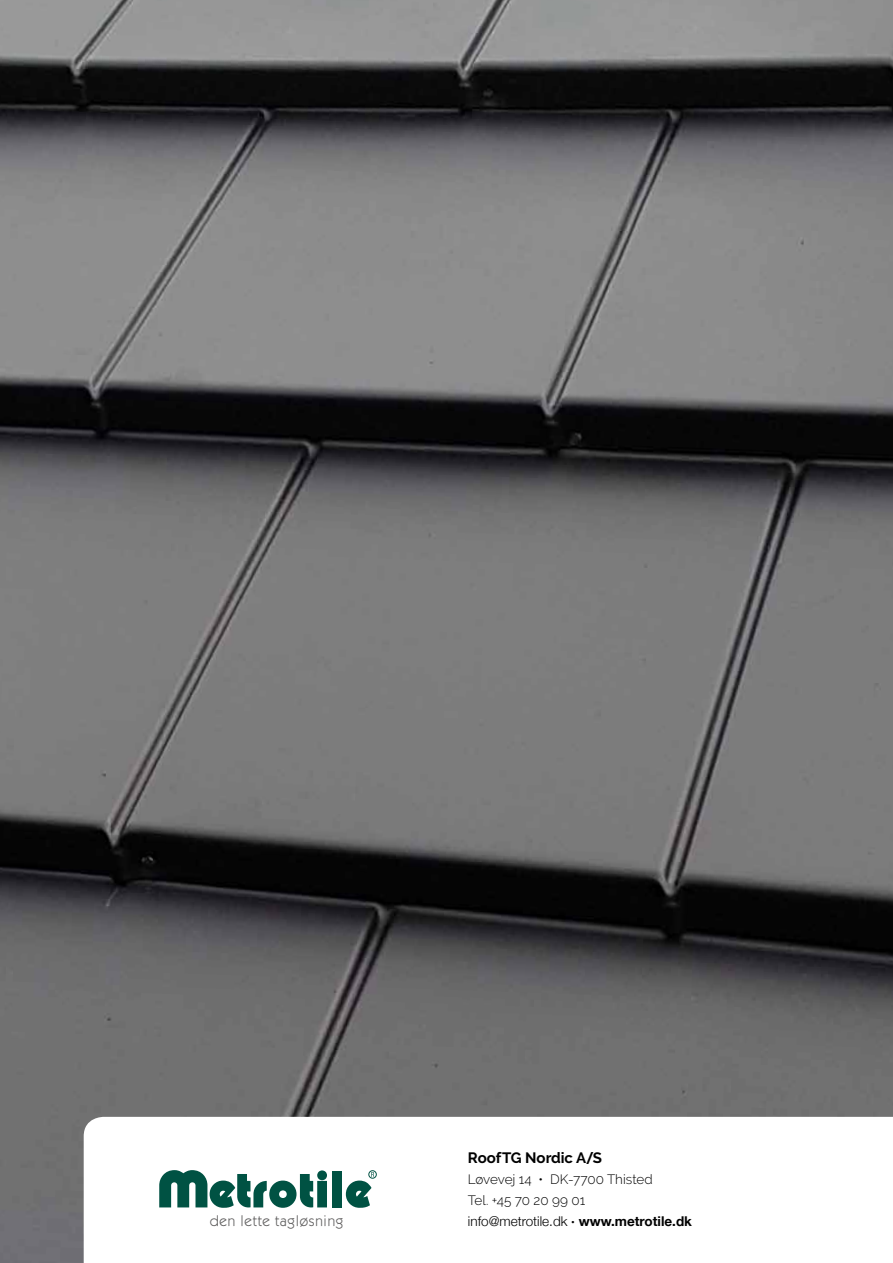
<style>
.page{position:relative;width:893px;height:1263px;background:#fff}
.page>*{position:absolute;margin:0;border:0;box-sizing:border-box;transform-origin:0 0}
.t1{font:15px "Itc Kabel";letter-spacing:.05em;color:#5f5e5e}
.t2{font:700 15px "Raleway";letter-spacing:-.005em;color:#000}
.t3{font:300 13.5px/21px "Raleway";color:#000}
.t4{font:300 13.5px "Helvetica Neue";color:#000}
.s1{font-family:"Aachen Bold Plain";font-weight:400}
.s2{font-weight:700}
</style>
<div class="page">
<img style="left:0;top:0;width:893px;height:1263px">
<svg style="left:84px;top:1117px;width:809px;height:146px"></svg>
<svg style="left:159px;top:1170px;width:168px;height:38px"></svg>
<div style="left:333px;top:1171px;width:9px;height:36px;background:#005243"></div>
<svg style="left:346px;top:1172px;width:28px;height:36px"></svg>
<div style="left:368px;top:1170px;width:9px;height:8px;border:1px solid #005243;border-radius:50%"></div>
<p class="t1" style="left:210px;top:1212px;width:135px">den lette tagløsning</p>
<p class="t2" style="left:468px;top:1149px;width:136px">RoofTG Nordic A<span class="s1">/</span>S</p>
<p class="t3" style="left:468px;top:1169px;width:186px">Løvevej 14 • DK-7700 Thisted<br>Tel. +45 70 20 99 01</p>
<p class="t4" style="left:468px;top:1210px;width:226px">info@metrotile.dk <span class="s2">· www.metrotile.dk</span></p>
</div>
